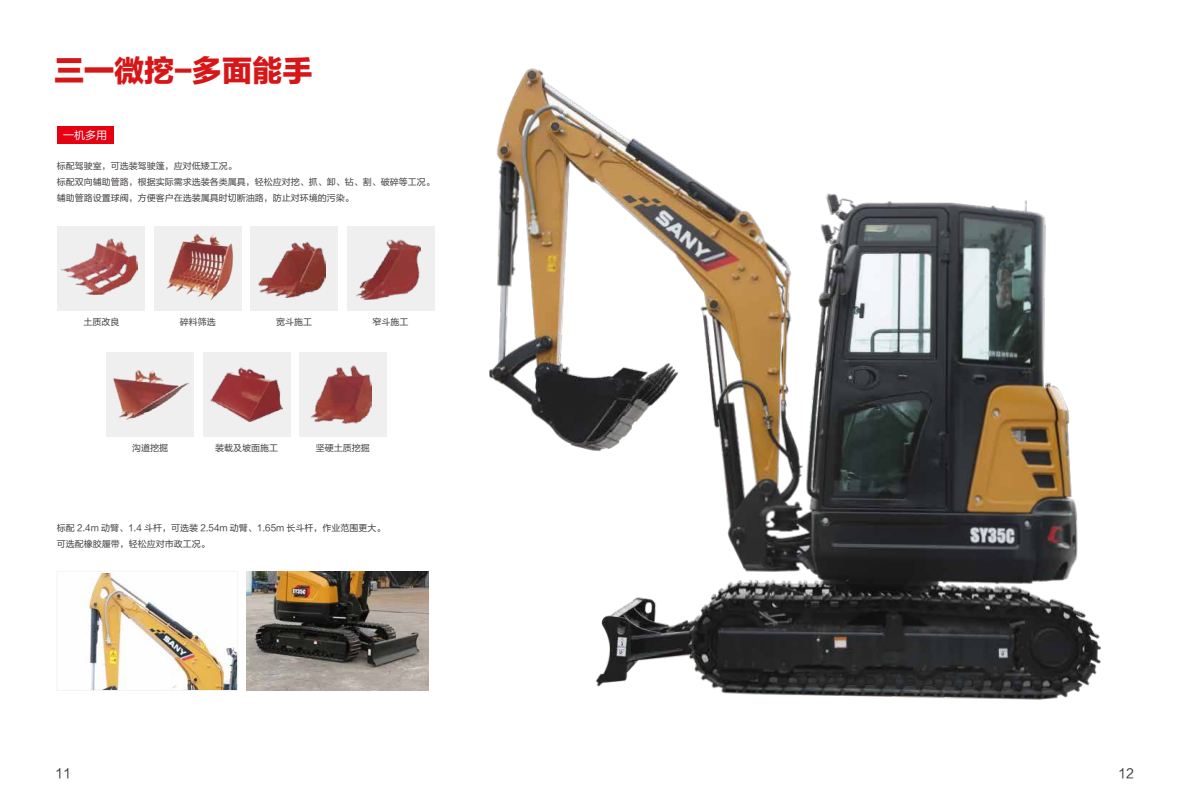
<style>
.page{position:relative;width:1191px;height:808px;background:#fff}
.page>*{position:absolute;margin:0;border:0;box-sizing:border-box;transform-origin:0 0}
.t1{font:30px "FZLTTHK GBK1 0";color:#d71618}
.t2{font:13px "FZLTHK GBK1 0";color:#3e3a39}
.t3{font:11px "FZLTHK GBK1 0";color:#fff}
.t4{font:9px/16px "FZLTHK GBK1 0";color:#3e3a39}
</style>
<div class="page">
<div style="left:57px;top:226px;width:88px;height:85px;background:#efefef"></div>
<img style="left:61px;top:238px;width:77px;height:57px">
<div style="left:154px;top:226px;width:88px;height:85px;background:#efefef"></div>
<div style="left:250px;top:226px;width:88px;height:85px;background:#efefef"></div>
<img style="left:258px;top:278px;width:5px;height:15px">
<div style="left:106px;top:352px;width:88px;height:84px;background:#efefef"></div>
<div style="left:203px;top:352px;width:87px;height:84px;background:#efefef"></div>
<img style="left:210px;top:367px;width:53px;height:54px">
<div style="left:57px;top:126px;width:57px;height:17px;background:#e60012"></div>
<img style="left:88px;top:573px;width:148px;height:116px">
<div style="left:56px;top:571px;width:182px;height:120px;border:1px solid #f4f4f4"></div>
<img style="left:263px;top:68px;width:838px;height:632px">
<img style="left:166px;top:234px;width:67px;height:68px">
<img style="left:113px;top:370px;width:76px;height:50px">
<img style="left:247px;top:571px;width:181px;height:120px">
<h1 class="t1" style="left:54px;top:54px;width:260px">三一微挖-多面能手</h1>
<p class="t3" style="left:63px;top:129px;width:45px">一机多用</p>
<p class="t4" style="left:57px;top:158px;width:379px">标配驾驶室，可选装驾驶篷，应对低矮工况。<br>标配双向辅助管路，根据实际需求选装各类属具，轻松应对挖、抓、卸、钻、割、破碎等工况。辅助管路设置球阀，方便客户在选装属具时切断油路，防止对环境的污染。</p>
<p class="t4" style="left:83px;top:314px;width:37px">土质改良</p>
<p class="t4" style="left:180px;top:314px;width:37px">碎料筛选</p>
<p class="t4" style="left:276px;top:314px;width:37px">宽斗施工</p>
<p class="t4" style="left:372px;top:314px;width:37px">窄斗施工</p>
<p class="t4" style="left:132px;top:440px;width:37px">沟道挖掘</p>
<p class="t4" style="left:215px;top:440px;width:64px">装载及坡面施工</p>
<p class="t4" style="left:316px;top:440px;width:55px">坚硬土质挖掘</p>
<p class="t4" style="left:57px;top:520px;width:330px">标配 2.4m 动臂、1.4 斗杆，可选装 2.54m 动臂、1.65m 长斗杆，作业范围更大。可选配橡胶履带，轻松应对市政工况。</p>
<h2 class="t2" style="left:55px;top:766px;width:17px">11</h2>
<h2 class="t2" style="left:1118px;top:766px;width:17px">12</h2>
</div>
